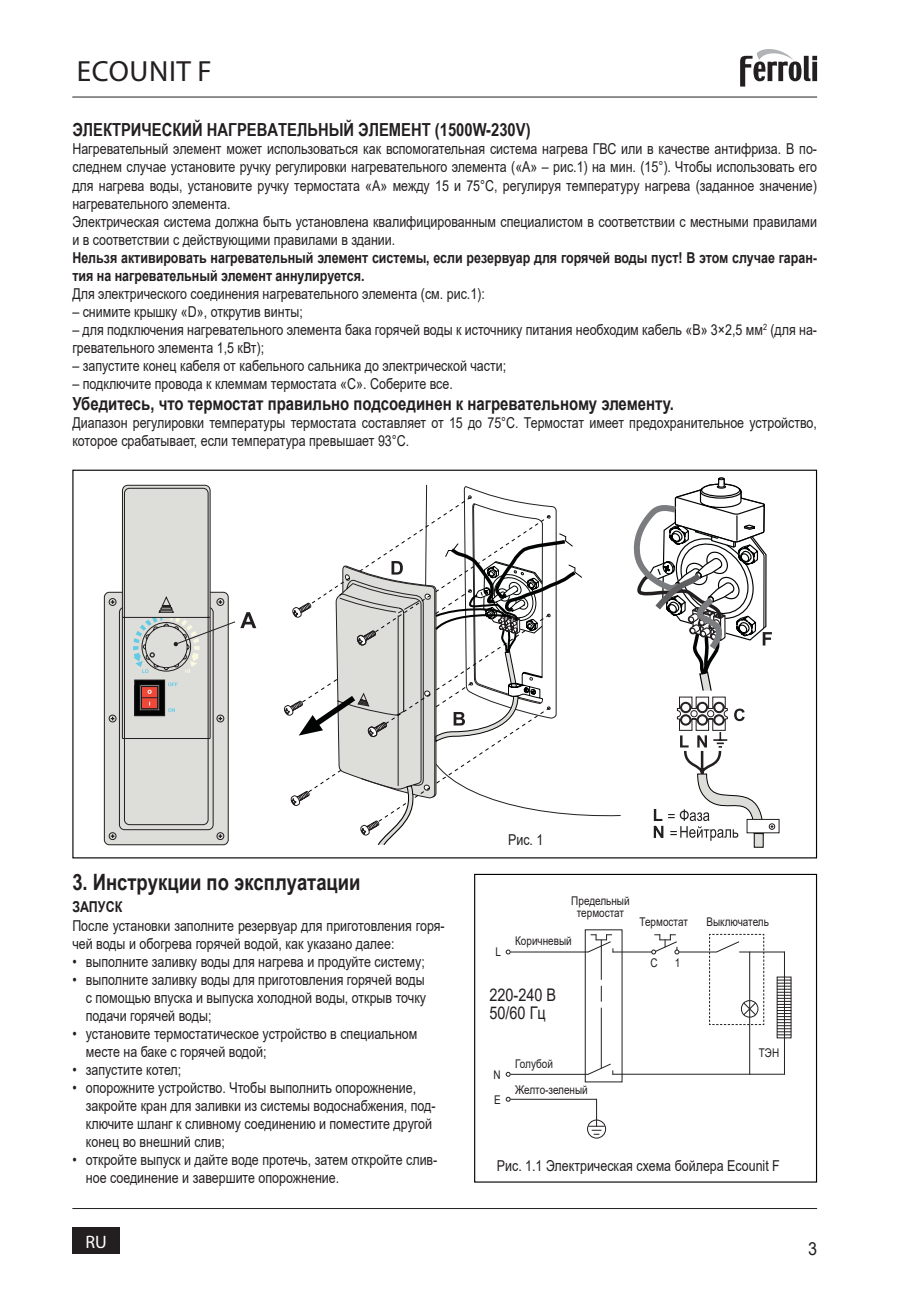
<style>
.page{position:relative;width:915px;height:1306px;background:#fff}
.page>*{position:absolute;margin:0;border:0;box-sizing:border-box;transform-origin:0 0}
.t1{font:29.25px "Myriad Pro";letter-spacing:.02em;color:#231f20}
.t2{font:700 22.5px "Arial Narrow";color:#231f20}
.t3{font:700 18px "Arial";color:#231f20;scale:.83 1}
.t4{font:700 18px "Arial Narrow";color:#231f20}
.t5{font:18px "Myriad Pro";color:#fff}
.t6{font:18px "Arial";color:#231f20;scale:.9 1}
.t7{font:17.4px/17.4px "Arial";color:#231f20;scale:.83 1}
.t8{font:15px/18px "Arial";color:#231f20;scale:.83 1}
.t9{font:700 15px/18px "Arial";color:#231f20;scale:.83 1}
.t10{font:12px/12px "Arial";color:#231f20;text-align:center;scale:.83 1}
</style>
<div class="page">
<svg style="left:740px;top:49px;width:76px;height:38px"></svg>
<hr style="left:72px;top:1208px;width:744px;height:1px;background:#231f20">
<hr style="left:72px;top:97px;width:744px;height:1px;background:#231f20">
<div style="left:72px;top:1227px;width:48px;height:26px;background:#231f20"></div>
<svg style="left:298px;top:495px;width:284px;height:350px"></svg>
<div style="left:104px;top:592px;width:124px;height:252px;background:#ddddda;border-radius:5px"></div>
<div style="left:104px;top:592px;width:124px;height:253px;border:1px solid #231f20;border-radius:5px"></div>
<div style="left:109px;top:598px;width:7px;height:7px;border:1px solid #231f20;border-radius:50%"></div>
<div style="left:109px;top:832px;width:7px;height:7px;border:1px solid #231f20;border-radius:50%"></div>
<div style="left:109px;top:714px;width:7px;height:8px;border:1px solid #231f20;border-radius:50%"></div>
<svg style="left:111px;top:484px;width:145px;height:356px"></svg>
<div style="left:754px;top:833px;width:9px;height:14px;background:#ddddda"></div>
<div style="left:753px;top:833px;width:10px;height:14px;border:1px solid #020404"></div>
<svg style="left:633px;top:477px;width:146px;height:363px"></svg>
<div style="left:474px;top:873px;width:342px;height:309px;border:1px solid #020404"></div>
<div style="left:584px;top:929px;width:38px;height:153px;border:1px solid #231f20"></div>
<hr style="left:612px;top:1073px;width:172px;height:1px;background:#231f20">
<hr style="left:739px;top:951px;width:45px;height:1px;background:#231f20">
<hr style="left:678px;top:951px;width:38px;height:1px;background:#231f20">
<hr style="left:510px;top:951px;width:78px;height:1px;background:#231f20">
<hr style="left:510px;top:1073px;width:78px;height:1px;background:#231f20">
<hr style="left:510px;top:1098px;width:86px;height:1px;background:#231f20">
<hr style="left:612px;top:951px;width:39px;height:1px;background:#231f20">
<hr style="left:600px;top:939px;width:1px;height:40px;background:#231f20">
<svg style="left:600px;top:986px;width:1px;height:15px"></svg>
<hr style="left:600px;top:1007px;width:1px;height:61px;background:#231f20">
<svg style="left:588px;top:1098px;width:16px;height:36px"></svg>
<svg style="left:587px;top:934px;width:26px;height:19px"></svg>
<svg style="left:587px;top:1063px;width:26px;height:12px"></svg>
<hr style="left:783px;top:951px;width:1px;height:123px;background:#231f20">
<hr style="left:749px;top:951px;width:1px;height:123px;background:#231f20">
<div style="left:587px;top:1119px;width:18px;height:19px;border:1px solid #231f20;border-radius:50%"></div>
<svg style="left:651px;top:934px;width:28px;height:20px"></svg>
<svg style="left:505px;top:949px;width:5px;height:5px"></svg>
<svg style="left:505px;top:1071px;width:5px;height:5px"></svg>
<svg style="left:505px;top:1096px;width:5px;height:5px"></svg>
<svg style="left:708px;top:933px;width:56px;height:92px"></svg>
<svg style="left:776px;top:979px;width:15px;height:56px"></svg>
<h1 class="t1" style="left:77px;top:53px;width:136px">ECOUNIT F</h1>
<p class="t4" style="left:72px;top:116px;width:459px">ЭЛЕКТРИЧЕСКИЙ НАГРЕВАТЕЛЬНЫЙ ЭЛЕМЕНТ (1500W-230V)</p>
<p class="t8" style="left:72px;top:140px;width:898px">Нагревательный элемент может использоваться как вспомогательная система нагрева ГВС или в качестве антифриза. В по&shy;следнем случае установите ручку регулировки нагревательного элемента («A» – рис.1) на мин. (15°). Чтобы использовать его для нагрева воды, установите ручку термостата «A» между 15 и 75°C, регулируя температуру нагрева (заданное значение) нагревательного элемента.<br>Электрическая система должна быть установлена квалифицированным специалистом в соответствии с местными правилами и в соответствии с действующими правилами в здании.</p>
<p class="t9" style="left:72px;top:248px;width:898px">Нельзя активировать нагревательный элемент системы, если резервуар для горячей воды пуст! В этом случае гаран&shy;тия на нагревательный элемент аннулируется.</p>
<p class="t8" style="left:72px;top:284px;width:498px">Для электрического соединения нагревательного элемента (см. рис.1):</p>
<p class="t8" style="left:72px;top:302px;width:279px">– снимите крышку «D», открутив винты;</p>
<p class="t8" style="left:72px;top:320px;width:898px">– для подключения нагревательного элемента бака горячей воды к источнику питания необходим кабель «В» 3×2,5 мм<sup>2</sup> (для на&shy;гревательного элемента 1,5 кВт);</p>
<p class="t8" style="left:72px;top:356px;width:524px">– запустите конец кабеля от кабельного сальника до электрической части;</p>
<p class="t8" style="left:72px;top:374px;width:460px">– подключите провода к клеммам термостата «C». Соберите все.</p>
<p class="t3" style="left:72px;top:391px;width:726px">Убедитесь, что термостат правильно подсоединен к нагревательному элементу.</p>
<p class="t8" style="left:72px;top:414px;width:898px">Диапазон регулировки температуры термостата составляет от 15 до 75°C. Термостат имеет предохранительное устройство, которое срабатывает, если температура превышает 93°C.</p>
<h2 class="t2" style="left:72px;top:865px;width:290px">3. Инструкции по эксплуатации</h2>
<p class="t9" style="left:72px;top:898px;width:62px">ЗАПУСК</p>
<p class="t8" style="left:72px;top:916px;width:450px">После установки заполните резервуар для приготовления горя&shy;чей воды и обогрева горячей водой, как указано далее:</p>
<p class="t8" style="left:72px;top:952px;width:426px">• выполните заливку воды для нагрева и продуйте систему;</p>
<p class="t8" style="left:86px;top:970px;width:411px;text-align:justify;text-indent:-13px">• выполните заливку воды для приготовления горячей воды с помощью впуска и выпуска холодной воды, открыв точку подачи горячей воды;</p>
<p class="t8" style="left:86px;top:1024px;width:401px;text-indent:-13px">• установите термостатическое устройство в специальном месте на баке с горячей водой;</p>
<p class="t8" style="left:72px;top:1060px;width:133px">• запустите котел;</p>
<p class="t8" style="left:86px;top:1078px;width:422px;text-indent:-13px">• опорожните устройство. Чтобы выполнить опорожнение, закройте кран для заливки из системы водоснабжения, под&shy;ключите шланг к сливному соединению и поместите другой конец во внешний слив;</p>
<p class="t8" style="left:86px;top:1150px;width:425px;text-indent:-13px">• откройте выпуск и дайте воде протечь, затем откройте слив&shy;ное соединение и завершите опорожнение.</p>
<p class="t5" style="left:85px;top:1230px;width:23px">RU</p>
<p class="t8" style="left:508px;top:830px;width:44px">Рис. 1</p>
<p class="t10" style="left:495px;top:945px;width:8px">L</p>
<p class="t10" style="left:571px;top:894px;width:72px">Предельный термостат</p>
<p class="t10" style="left:515px;top:934px;width:70px">Коричневый</p>
<p class="t7" style="left:489px;top:986px;width:82px">220-240 В<br>50/60 Гц</p>
<p class="t10" style="left:515px;top:1051px;width:89px;line-height:25px;text-align:left">Голубой<br>Желто-зеленый</p>
<p class="t10" style="left:494px;top:1093px;width:10px">Е</p>
<p class="t10" style="left:493px;top:1068px;width:10px">N</p>
<p class="t10" style="left:639px;top:915px;width:60px">Термостат</p>
<p class="t10" style="left:706px;top:915px;width:77px">Выключатель</p>
<p class="t10" style="left:650px;top:956px;width:10px">C</p>
<p class="t10" style="left:674px;top:956px;width:8px">1</p>
<p class="t10" style="left:758px;top:1047px;width:26px">ТЭН</p>
<p class="t8" style="left:496px;top:1156px;width:342px">Рис. 1.1 Электрическая схема бойлера Ecounit F</p>
<p class="t6" style="left:807px;top:1236px;width:12px">3</p>
</div>
